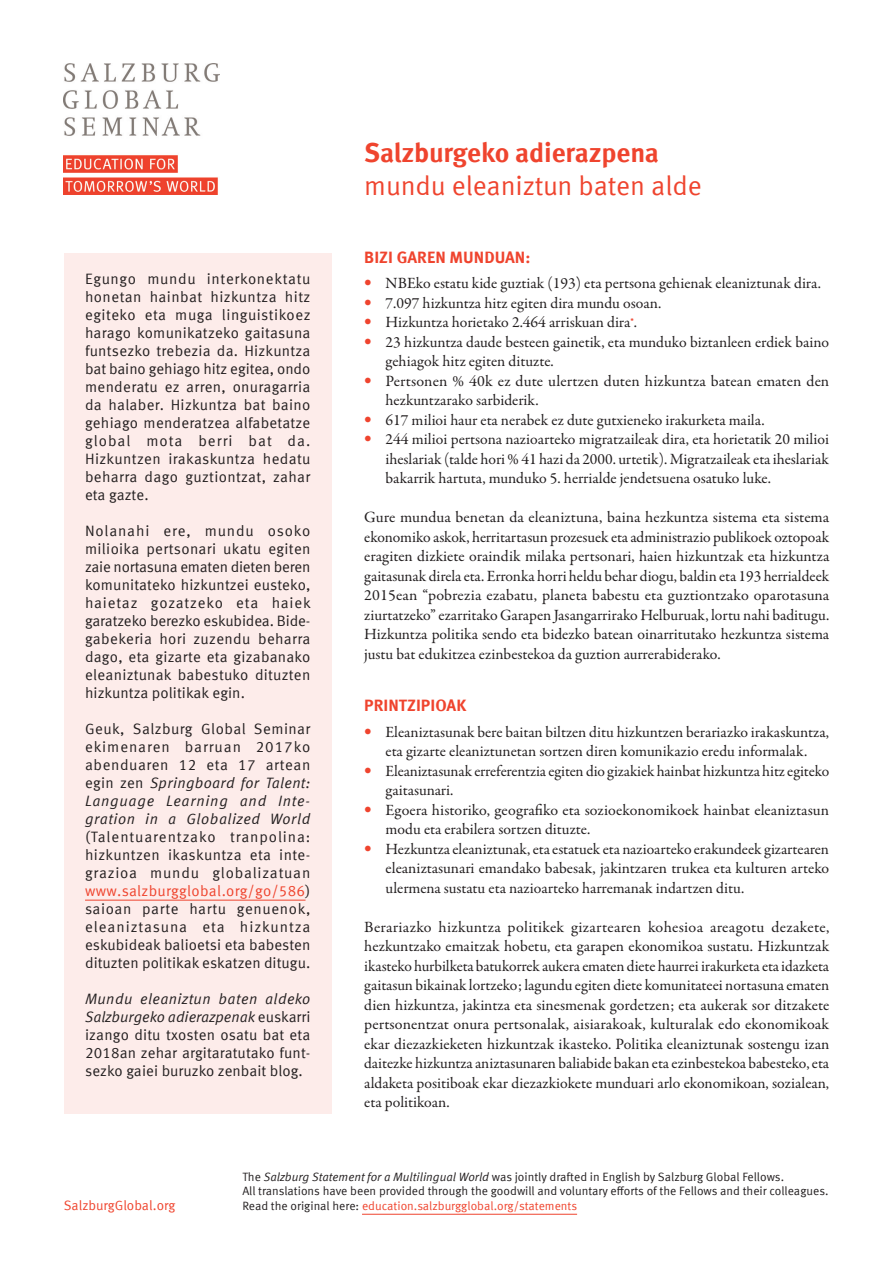
<style>
.page{position:relative;width:893px;height:1263px;background:#fff}
.page>*{position:absolute;margin:0;border:0;box-sizing:border-box;transform-origin:0 0}
.Statement_subhead{font:27px "Meta Offc Norm";letter-spacing:-.005em;color:#ef442e}
.The_Salzburg_Stateme{font:700 27px "Meta Offc";letter-spacing:-.005em;color:#ef442e}
.h1_CAPS_color{font:700 16.5px "Meta Offc";color:#ef442e}
.body_serif{font:15.75px/19.5px "Garamond Premr Pro";color:#231f20}
.sidebar_meta{font:15px/18px "Meta Offc Norm";letter-spacing:.005em;color:#231f20;text-align:justify}
.t1{font:13.5px "Meta Offc Norm";color:#ef442e}
.t2{font:12px "Meta Offc Norm";color:#231f20}
.t3{font:12px "Meta Offc Norm";color:#ef442e}
.t4{font:700 7.05px "Meta Offc";color:#ef442e}
.s1{font-family:"Meta Offc Norm Ita"}
.s2{color:#ef442e}
.s3{font-family:"Meta Offc";font-weight:700;color:#ef442e}
.s4{color:#231f20}
</style>
<div class="page">
<div style="left:64px;top:253px;width:268px;height:861px;background:#fdecea"></div>
<img style="left:64px;top:64px;width:155px;height:131px">
<hr style="left:85px;top:900px;width:221px;height:1px;background:#ef442e">
<hr style="left:362px;top:1214px;width:215px;height:1px;background:#ef442e">
<p class="sidebar_meta" style="left:85px;top:270px;width:227px">Egungo mundu interkonektatu honetan hainbat hizkuntza hitz egiteko eta muga linguistikoez harago komunikatzeko gaitasuna funtsezko trebezia da. Hizkuntza bat baino gehiago hitz egitea, ondo menderatu ez arren, onuragarria da halaber. Hizkuntza bat baino gehiago menderatzea alfabetatze global mota berri bat da.<br>Hizkuntzen irakaskuntza hedatu beharra dago guztiontzat, zahar eta gazte.</p>
<p class="sidebar_meta" style="left:85px;top:522px;width:227px">Nolanahi ere, mundu osoko milioika pertsonari ukatu egiten zaie nortasuna ematen dieten beren komunitateko hizkuntzei eusteko, haietaz gozatzeko eta haiek garatzeko berezko eskubidea. Bide&shy;gabekeria hori zuzendu beharra dago, eta gizarte eta gizabanako eleaniztunak babestuko dituzten hizkuntza politikak egin.</p>
<p class="sidebar_meta" style="left:85px;top:720px;width:227px">Geuk, Salzburg Global Seminar ekimenaren barruan 2017ko abenduaren 12 eta 17 artean egin zen <span class="s1">Springboard for Talent:<br>Language Learning and Inte&shy;gration in a Globalized World </span>(Talentuarentzako tranpolina: hizkuntzen ikaskuntza eta inte&shy;grazioa mundu globalizatuan <span class="s2">www.salzburgglobal.org/go/586</span>) saioan parte hartu genuenok, eleaniztasuna eta hizkuntza eskubideak balioetsi eta babesten dituzten politikak eskatzen ditugu.</p>
<p class="sidebar_meta" style="left:85px;top:990px;width:227px"><span class="s1">Mundu eleaniztun baten aldeko Salzburgeko adierazpenak</span> euskarri izango ditu txosten osatu bat eta 2018an zehar argitaratutako funt&shy;sezko gaiei buruzko zenbait blog.</p>
<p class="The_Salzburg_Stateme" style="left:364px;top:136px;width:296px">Salzburgeko adierazpena</p>
<p class="Statement_subhead" style="left:364px;top:170px;width:339px">mundu eleaniztun baten alde</p>
<p class="h1_CAPS_color" style="left:364px;top:247px;width:168px">BIZI GAREN MUNDUAN:</p>
<p class="body_serif" style="left:364px;top:274px;width:458px"><span class="s3">•</span> NBEko estatu kide guztiak (193) eta pertsona gehienak eleaniztunak dira.</p>
<p class="body_serif" style="left:364px;top:293px;width:299px"><span class="s3">•</span> 7.097 hizkuntza hitz egiten dira mundu osoan.</p>
<p class="body_serif" style="left:364px;top:313px;width:274px"><span class="s3">•</span> Hizkuntza horietako 2.464 arriskuan dira .</p>
<p class="t4" style="left:630px;top:316px;width:5px">*</p>
<p class="body_serif" style="left:386px;top:332px;width:445px;text-indent:-21px"><span class="s3">•</span> 23 hizkuntza daude besteen gainetik, eta munduko biztanleen erdiek baino gehiagok hitz egiten dituzte.</p>
<p class="body_serif" style="left:386px;top:371px;width:445px;text-indent:-21px"><span class="s3">•</span> Pertsonen % 40k ez dute ulertzen duten hizkuntza batean ematen den hezkuntzarako sarbiderik.</p>
<p class="body_serif" style="left:364px;top:410px;width:402px"><span class="s3">•</span> 617 milioi haur eta nerabek ez dute gutxieneko irakurketa maila.</p>
<p class="body_serif" style="left:386px;top:430px;width:445px;text-align:justify;text-indent:-21px"><span class="s3">•</span> 244 milioi pertsona nazioarteko migratzaileak dira, eta horietatik 20 milioi iheslariak (talde hori % 41 hazi da 2000. urtetik). Migratzaileak eta iheslariak bakarrik hartuta, munduko 5. herrialde jendetsuena osatuko luke.</p>
<p class="body_serif" style="left:364px;top:508px;width:467px;text-align:justify">Gure mundua benetan da eleaniztuna, baina hezkuntza sistema eta sistema ekonomiko askok, herritartasun prozesuek eta administrazio publikoek oztopoak eragiten dizkiete oraindik milaka pertsonari, haien hizkuntzak eta hizkuntza gaitasunak direla eta. Erronka horri heldu behar diogu, baldin eta 193 herrialdeek 2015ean “pobrezia ezabatu, planeta babestu eta guztiontzako oparotasuna ziurtatzeko” ezarritako Garapen Jasangarrirako Helburuak, lortu nahi baditugu.<br>Hizkuntza politika sendo eta bidezko batean oinarritutako hezkuntza sistema justu bat edukitzea ezinbestekoa da guztion aurrerabiderako.</p>
<p class="h1_CAPS_color" style="left:364px;top:695px;width:103px">PRINTZIPIOAK</p>
<p class="body_serif" style="left:364px;top:722px;width:466px;text-align:center"><span class="s3">•</span> Eleaniztasunak bere baitan biltzen ditu hizkuntzen berariazko irakaskuntza, eta gizarte eleaniztunetan sortzen diren komunikazio eredu informalak.</p>
<p class="body_serif" style="left:386px;top:761px;width:445px;text-indent:-21px"><span class="s3">•</span> Eleaniztasunak erreferentzia egiten dio gizakiek hainbat hizkuntza hitz egiteko gaitasunari.</p>
<p class="body_serif" style="left:386px;top:800px;width:445px;text-indent:-21px"><span class="s3">•</span> Egoera historiko, geografiko eta sozioekonomikoek hainbat eleaniztasun modu eta erabilera sortzen dituzte.</p>
<p class="body_serif" style="left:386px;top:839px;width:445px;text-align:justify;text-indent:-21px"><span class="s3">•</span> Hezkuntza eleaniztunak, eta estatuek eta nazioarteko erakundeek gizartearen eleaniztasunari emandako babesak, jakintzaren trukea eta kulturen arteko ulermena sustatu eta nazioarteko harremanak indartzen ditu.</p>
<p class="body_serif" style="left:364px;top:917px;width:467px;text-align:justify">Berariazko hizkuntza politikek gizartearen kohesioa areagotu dezakete, hezkuntzako emaitzak hobetu, eta garapen ekonomikoa sustatu. Hizkuntzak ikasteko hurbilketa batukorrek aukera ematen diete haurrei irakurketa eta idazketa gaitasun bikainak lortzeko; lagundu egiten diete komunitateei nortasuna ematen dien hizkuntza, jakintza eta sinesmenak gordetzen; eta aukerak sor ditzakete pertsonentzat onura pertsonalak, aisiarakoak, kulturalak edo ekonomikoak ekar diezazkieketen hizkuntzak ikasteko. Politika eleaniztunak sostengu izan daitezke hizkuntza aniztasunaren baliabide bakan eta ezinbestekoa babesteko, eta aldaketa positiboak ekar diezazkiokete munduari arlo ekonomikoan, sozialean, eta politikoan.</p>
<p class="t1" style="left:64px;top:1197px;width:113px">SalzburgGlobal.org</p>
<p class="t2" style="left:242px;top:1170px;width:543px">The <span class="s1">Salzburg Statement for a Multilingual World</span> was jointly drafted in English by Salzburg Global Fellows.</p>
<p class="t2" style="left:242px;top:1184px;width:588px">All translations have been provided through the goodwill and voluntary efforts of the Fellows and their colleagues.</p>
<p class="t3" style="left:242px;top:1198px;width:336px"><span class="s4">Read the original here:</span> education.salzburgglobal.org/statements</p>
</div>
